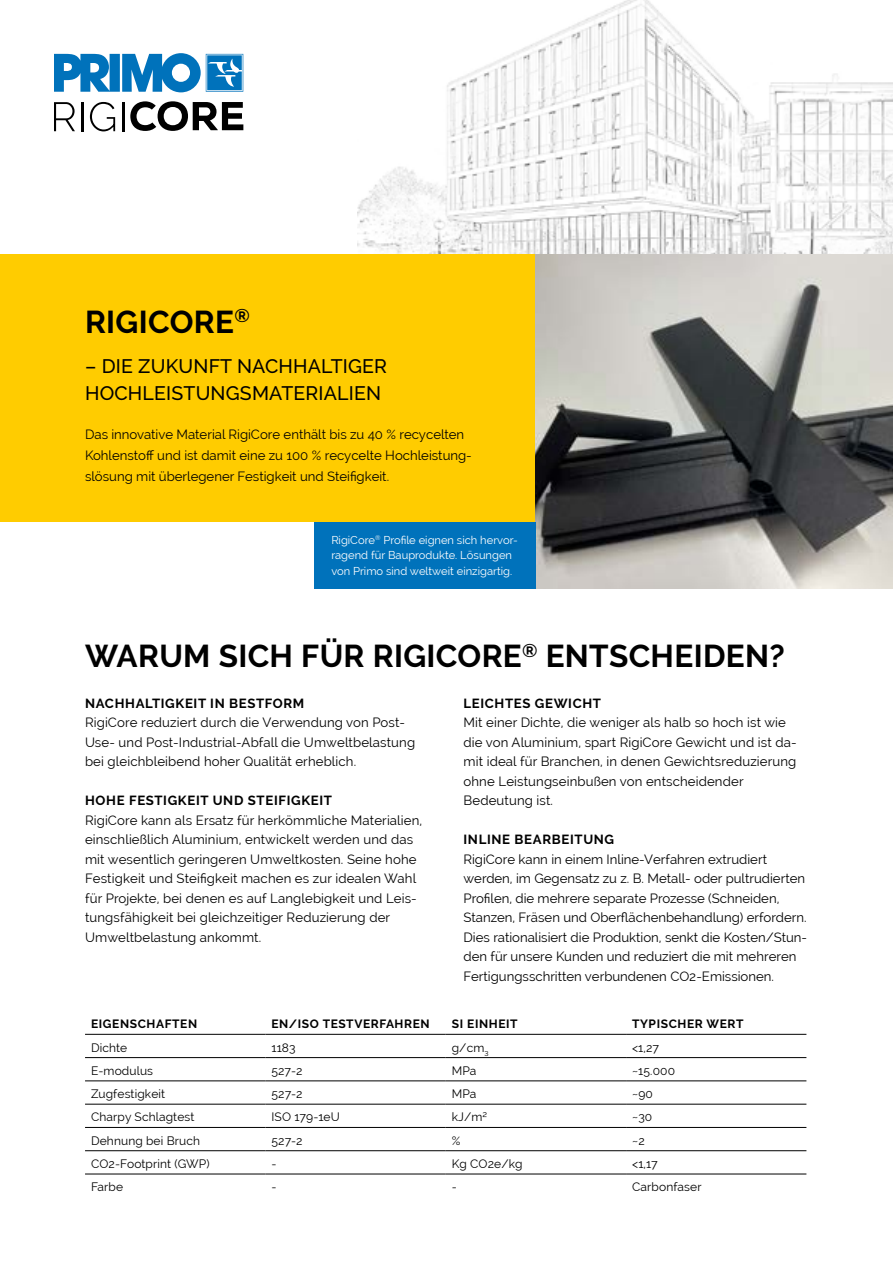
<style>
.page{position:relative;width:893px;height:1263px;background:#fff}
.page>*{position:absolute;margin:0;border:0;box-sizing:border-box;transform-origin:0 0}
.t1{font:700 31.5px "Raleway";letter-spacing:.01em;color:#000}
.t2{font:500 19.5px/27px "Raleway";letter-spacing:.01em;color:#000}
.t3{font:13.2px/19.5px "Raleway";letter-spacing:.01em;color:#000}
.t4{font:700 13.2px "Raleway";letter-spacing:.05em;color:#000}
.t5{font:12px "Raleway";letter-spacing:.01em;color:#000}
.t6{font:700 12px "Raleway";letter-spacing:.05em;color:#000}
.t7{font:11.25px/15.5px "Raleway";color:#fff}
</style>
<div class="page">
<hr style="left:85px;top:1034px;width:180px;height:1px;background:#000">
<hr style="left:265px;top:1034px;width:181px;height:1px;background:#000">
<hr style="left:446px;top:1034px;width:180px;height:1px;background:#000">
<hr style="left:626px;top:1034px;width:180px;height:1px;background:#000">
<hr style="left:85px;top:1057px;width:180px;height:1px;background:#000">
<hr style="left:265px;top:1057px;width:181px;height:1px;background:#000">
<hr style="left:446px;top:1057px;width:180px;height:1px;background:#000">
<hr style="left:626px;top:1057px;width:180px;height:1px;background:#000">
<hr style="left:85px;top:1080px;width:180px;height:1px;background:#000">
<hr style="left:265px;top:1080px;width:181px;height:1px;background:#000">
<hr style="left:446px;top:1080px;width:180px;height:1px;background:#000">
<hr style="left:626px;top:1080px;width:180px;height:1px;background:#000">
<hr style="left:85px;top:1104px;width:180px;height:1px;background:#000">
<hr style="left:265px;top:1104px;width:181px;height:1px;background:#000">
<hr style="left:446px;top:1104px;width:180px;height:1px;background:#000">
<hr style="left:626px;top:1104px;width:180px;height:1px;background:#000">
<hr style="left:85px;top:1127px;width:180px;height:1px;background:#000">
<hr style="left:265px;top:1127px;width:181px;height:1px;background:#000">
<hr style="left:446px;top:1127px;width:180px;height:1px;background:#000">
<hr style="left:626px;top:1127px;width:180px;height:1px;background:#000">
<hr style="left:85px;top:1150px;width:180px;height:1px;background:#000">
<hr style="left:265px;top:1150px;width:181px;height:1px;background:#000">
<hr style="left:446px;top:1150px;width:180px;height:1px;background:#000">
<hr style="left:626px;top:1150px;width:180px;height:1px;background:#000">
<hr style="left:85px;top:1174px;width:180px;height:1px;background:#000">
<hr style="left:265px;top:1174px;width:181px;height:1px;background:#000">
<hr style="left:446px;top:1174px;width:180px;height:1px;background:#000">
<hr style="left:626px;top:1174px;width:180px;height:1px;background:#000">
<img style="left:357px;top:0;width:536px;height:255px">
<div style="left:0;top:255px;width:536px;height:267px;background:#fc0"></div>
<img style="left:536px;top:255px;width:357px;height:333px">
<div style="left:315px;top:522px;width:221px;height:66px;background:#0072bb"></div>
<svg style="left:130px;top:101px;width:113px;height:30px"></svg>
<svg style="left:54px;top:53px;width:189px;height:39px"></svg>
<svg style="left:54px;top:102px;width:21px;height:29px"></svg>
<hr style="left:81px;top:102px;width:2px;height:29px;background:#000">
<svg style="left:90px;top:102px;width:25px;height:29px"></svg>
<hr style="left:122px;top:102px;width:2px;height:29px;background:#000">
<h1 class="t1" style="left:85px;top:304px;width:166px">RIGICORE<sup>®</sup></h1>
<h2 class="t2" style="left:85px;top:353px;width:304px">– DIE ZUKUNFT NACHHALTIGER<br>HOCHLEISTUNGSMATERIALIEN</h2>
<p class="t3" style="left:85px;top:424px;width:388px;line-height:21px">Das innovative Material RigiCore enthält bis zu 40 % recycelten<br>Kohlenstoff und ist damit eine zu 100 % recycelte Hochleistung&shy;slösung mit überlegener Festigkeit und Steifigkeit.</p>
<p class="t7" style="left:331px;top:532px;width:188px">RigiCore<sup>®</sup> Profile eignen sich hervor&shy;ragend für Bauprodukte. Lösungen von Primo sind weltweit einzigartig.</p>
<h1 class="t1" style="left:85px;top:638px;width:701px">WARUM SICH FÜR RIGICORE<sup>®</sup> ENTSCHEIDEN?</h1>
<p class="t4" style="left:85px;top:695px;width:221px">NACHHALTIGKEIT IN BESTFORM</p>
<p class="t3" style="left:85px;top:713px;width:332px">RigiCore reduziert durch die Verwendung von Post-<br>Use- und Post-Industrial-Abfall die Umweltbelastung bei gleichbleibend hoher Qualität erheblich.</p>
<p class="t4" style="left:85px;top:793px;width:249px">HOHE FESTIGKEIT UND STEIFIGKEIT</p>
<p class="t3" style="left:85px;top:810px;width:339px">RigiCore kann als Ersatz für herkömmliche Materialien, einschließlich Aluminium, entwickelt werden und das mit wesentlich geringeren Umweltkosten. Seine hohe Festigkeit und Steifigkeit machen es zur idealen Wahl für Projekte, bei denen es auf Langlebigkeit und Leis&shy;tungsfähigkeit bei gleichzeitiger Reduzierung der Umweltbelastung ankommt.</p>
<p class="t4" style="left:463px;top:695px;width:139px">LEICHTES GEWICHT</p>
<p class="t3" style="left:463px;top:713px;width:335px">Mit einer Dichte, die weniger als halb so hoch ist wie die von Aluminium, spart RigiCore Gewicht und ist da&shy;mit ideal für Branchen, in denen Gewichtsreduzierung ohne Leistungseinbußen von entscheidender Bedeutung ist.</p>
<p class="t4" style="left:463px;top:832px;width:152px">INLINE BEARBEITUNG</p>
<p class="t3" style="left:463px;top:849px;width:345px">RigiCore kann in einem Inline-Verfahren extrudiert werden, im Gegensatz zu z. B. Metall- oder pultrudierten Profilen, die mehrere separate Prozesse (Schneiden, Stanzen, Fräsen und Oberflächenbehandlung) erfordern.<br>Dies rationalisiert die Produktion, senkt die Kosten/Stun&shy;den für unsere Kunden und reduziert die mit mehreren Fertigungsschritten verbundenen CO2-Emissionen.</p>
<p class="t6" style="left:91px;top:1017px;width:108px">EIGENSCHAFTEN</p>
<p class="t6" style="left:271px;top:1017px;width:160px">EN/ISO TESTVERFAHREN</p>
<p class="t6" style="left:452px;top:1017px;width:67px">SI EINHEIT</p>
<p class="t6" style="left:632px;top:1017px;width:113px">TYPISCHER WERT</p>
<p class="t5" style="left:91px;top:1040px;width:38px">Dichte</p>
<p class="t5" style="left:271px;top:1040px;width:26px">1183</p>
<p class="t5" style="left:452px;top:1040px;width:38px">g/cm<sub>3</sub></p>
<p class="t5" style="left:632px;top:1040px;width:29px">&lt;1,27</p>
<p class="t5" style="left:91px;top:1064px;width:64px">E-modulus</p>
<p class="t5" style="left:271px;top:1064px;width:33px">527-2</p>
<p class="t5" style="left:452px;top:1064px;width:26px">MPa</p>
<p class="t5" style="left:632px;top:1064px;width:44px">~15.000</p>
<p class="t5" style="left:91px;top:1087px;width:76px">Zugfestigkeit</p>
<p class="t5" style="left:271px;top:1087px;width:33px">527-2</p>
<p class="t5" style="left:452px;top:1087px;width:26px">MPa</p>
<p class="t5" style="left:632px;top:1087px;width:22px">~90</p>
<p class="t5" style="left:91px;top:1110px;width:105px">Charpy Schlagtest</p>
<p class="t5" style="left:271px;top:1110px;width:70px">ISO 179-1eU</p>
<p class="t5" style="left:452px;top:1110px;width:37px">kJ/m²</p>
<p class="t5" style="left:632px;top:1110px;width:22px">~30</p>
<p class="t5" style="left:91px;top:1133px;width:110px">Dehnung bei Bruch</p>
<p class="t5" style="left:271px;top:1133px;width:33px">527-2</p>
<p class="t5" style="left:452px;top:1133px;width:10px">%</p>
<p class="t5" style="left:632px;top:1133px;width:14px">~2</p>
<p class="t5" style="left:91px;top:1157px;width:120px">CO2-Footprint (GWP)</p>
<p class="t5" style="left:271px;top:1157px;width:7px">-</p>
<p class="t5" style="left:452px;top:1157px;width:72px">Kg CO2e/kg</p>
<p class="t5" style="left:632px;top:1157px;width:27px">&lt;1,17</p>
<p class="t5" style="left:91px;top:1180px;width:33px">Farbe</p>
<p class="t5" style="left:271px;top:1180px;width:7px">-</p>
<p class="t5" style="left:452px;top:1180px;width:7px">-</p>
<p class="t5" style="left:632px;top:1180px;width:71px">Carbonfaser</p>
</div>
